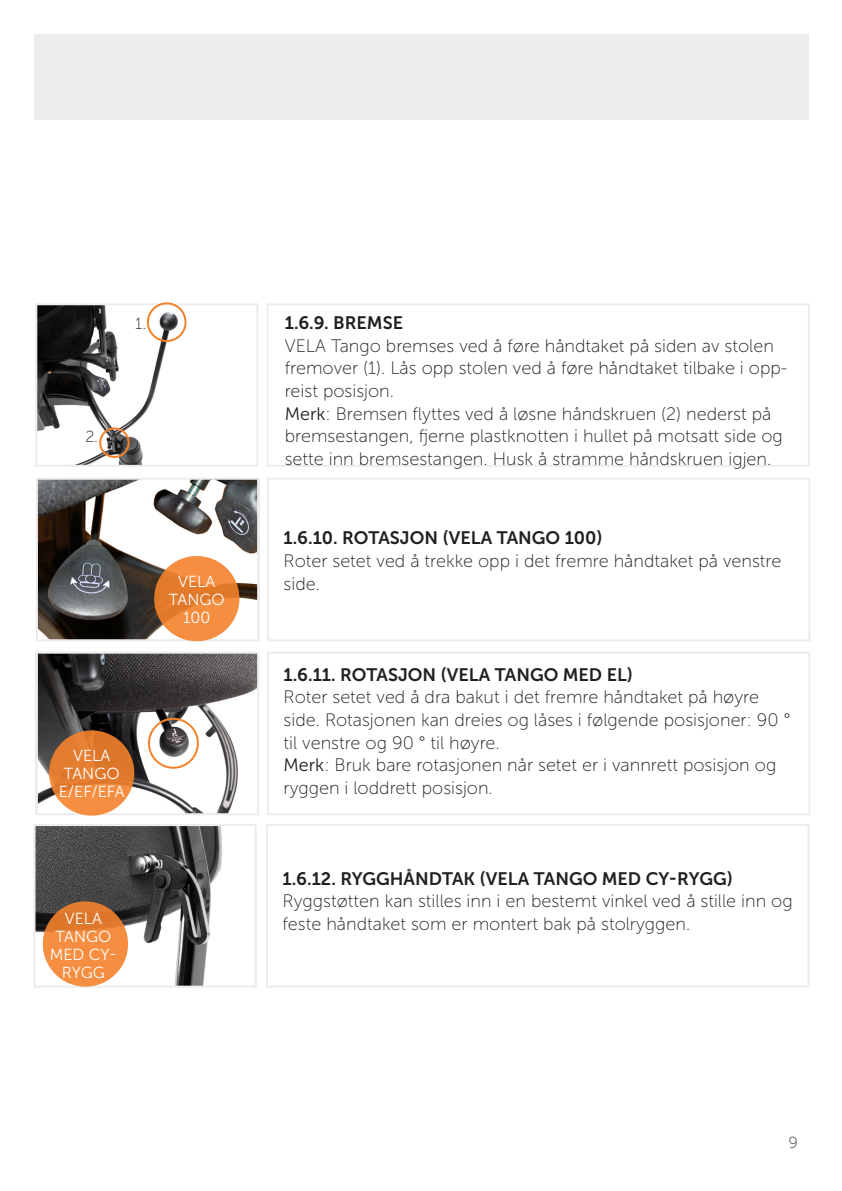
<style>
.page{position:relative;width:842px;height:1191px;background:#fff}
.page>*{position:absolute;margin:0;border:0;box-sizing:border-box;transform-origin:0 0}
.Brugsvejledning__Brø{font:18px/22.6px "Museo Sans 100";color:#231f20}
.Nummerreret_underafs{font:18px "Museo Sans 700";color:#231f20}
.Brugsvejledning__Txt{font:16px/18px "Museo Sans 300";color:#fff;text-align:center}
.t1{font:16px "Museo Sans 100";color:#231f20}
.t2{font:16px "Museo Sans 100";color:#3e3e3f}
.s1{font-family:"Museo Sans 300"}
</style>
<div class="page">
<div style="left:34px;top:34px;width:775px;height:86px;background:#ececee"></div>
<div style="left:266px;top:824px;width:543px;height:163px;border:2px solid #ececee"></div>
<div style="left:267px;top:651px;width:543px;height:164px;border:2px solid #ececee"></div>
<img style="left:37px;top:827px;width:186px;height:157px">
<div style="left:34px;top:824px;width:223px;height:163px;border:2px solid #ececee"></div>
<div style="left:267px;top:478px;width:543px;height:163px;border:2px solid #ececee"></div>
<img style="left:39px;top:481px;width:217px;height:157px">
<div style="left:36px;top:478px;width:223px;height:163px;border:2px solid #ececee"></div>
<div style="left:43px;top:901px;width:85px;height:85px;background:linear-gradient(to bottom,#db772b,#fe9647);border-radius:50%"></div>
<svg style="left:154px;top:556px;width:85px;height:85px;background:#ec8637"></svg>
<img style="left:39px;top:654px;width:217px;height:158px">
<div style="left:36px;top:651px;width:223px;height:164px;border:2px solid #ececee"></div>
<div style="left:148px;top:718px;width:51px;height:50px;border:2px solid #f4822b;border-radius:50%"></div>
<svg style="left:49px;top:730px;width:85px;height:85px;background:#e57f32"></svg>
<div style="left:266px;top:303px;width:544px;height:164px;border:2px solid #ececee"></div>
<img style="left:38px;top:306px;width:146px;height:158px">
<div style="left:35px;top:303px;width:223px;height:164px;border:2px solid #ececee"></div>
<div style="left:147px;top:302px;width:40px;height:40px;border:2px solid #f4822b;border-radius:50%"></div>
<div style="left:99px;top:427px;width:31px;height:31px;border:2px solid #f4822b;border-radius:50%"></div>
<p class="t1" style="left:135px;top:315px;width:12px">1.</p>
<p class="t1" style="left:85px;top:428px;width:14px">2.</p>
<p class="Brugsvejledning__Txt" style="left:178px;top:572px;width:39px">VELA</p>
<p class="Brugsvejledning__Txt" style="left:169px;top:590px;width:57px">TANGO</p>
<p class="Brugsvejledning__Txt" style="left:183px;top:608px;width:29px">100</p>
<p class="Brugsvejledning__Txt" style="left:73px;top:746px;width:39px">VELA</p>
<p class="Brugsvejledning__Txt" style="left:64px;top:764px;width:57px">TANGO</p>
<p class="Brugsvejledning__Txt" style="left:59px;top:782px;width:67px">E/EF/EFA</p>
<p class="Brugsvejledning__Txt" style="left:65px;top:909px;width:39px">VELA</p>
<p class="Brugsvejledning__Txt" style="left:56px;top:927px;width:57px">TANGO</p>
<p class="Brugsvejledning__Txt" style="left:50px;top:945px;width:69px">MED CY-<br>RYGG</p>
<p class="Nummerreret_underafs" style="left:285px;top:313px;width:120px">1.6.9. BREMSE</p>
<p class="Brugsvejledning__Brø" style="left:285px;top:334px;width:504px">VELA Tango bremses ved å føre håndtaket på siden av stolen fremover (1). Lås opp stolen ved å føre håndtaket tilbake i opp&shy;reist posisjon.<br><span class="s1">Merk</span>: Bremsen flyttes ved å løsne håndskruen (2) nederst på bremsestangen, fjerne plastknotten i hullet på motsatt side og sette inn bremsestangen. Husk å stramme håndskruen igjen.</p>
<p class="Nummerreret_underafs" style="left:284px;top:528px;width:321px">1.6.10. ROTASJON (VELA TANGO 100)</p>
<p class="Brugsvejledning__Brø" style="left:284px;top:550px;width:499px">Roter setet ved å trekke opp i det fremre håndtaket på venstre side.</p>
<p class="Nummerreret_underafs" style="left:284px;top:664px;width:351px">1.6.11. ROTASJON (VELA TANGO MED EL)</p>
<p class="Brugsvejledning__Brø" style="left:284px;top:686px;width:508px">Roter setet ved å dra bakut i det fremre håndtaket på høyre side. Rotasjonen kan dreies og låses i følgende posisjoner: 90 ° til venstre og 90 ° til høyre.</p>
<p class="Brugsvejledning__Brø" style="left:284px;top:754px;width:494px"><span class="s1">Merk</span>: Bruk bare rotasjonen når setet er i vannrett posisjon og ryggen i loddrett posisjon.</p>
<p class="Nummerreret_underafs" style="left:283px;top:868px;width:452px">1.6.12. RYGGHÅNDTAK (VELA TANGO MED CY-RYGG)</p>
<p class="Brugsvejledning__Brø" style="left:283px;top:890px;width:512px">Ryggstøtten kan stilles inn i en bestemt vinkel ved å stille inn og feste håndtaket som er montert bak på stolryggen.</p>
<p class="t2" style="left:788px;top:1133px;width:11px">9</p>
</div>
